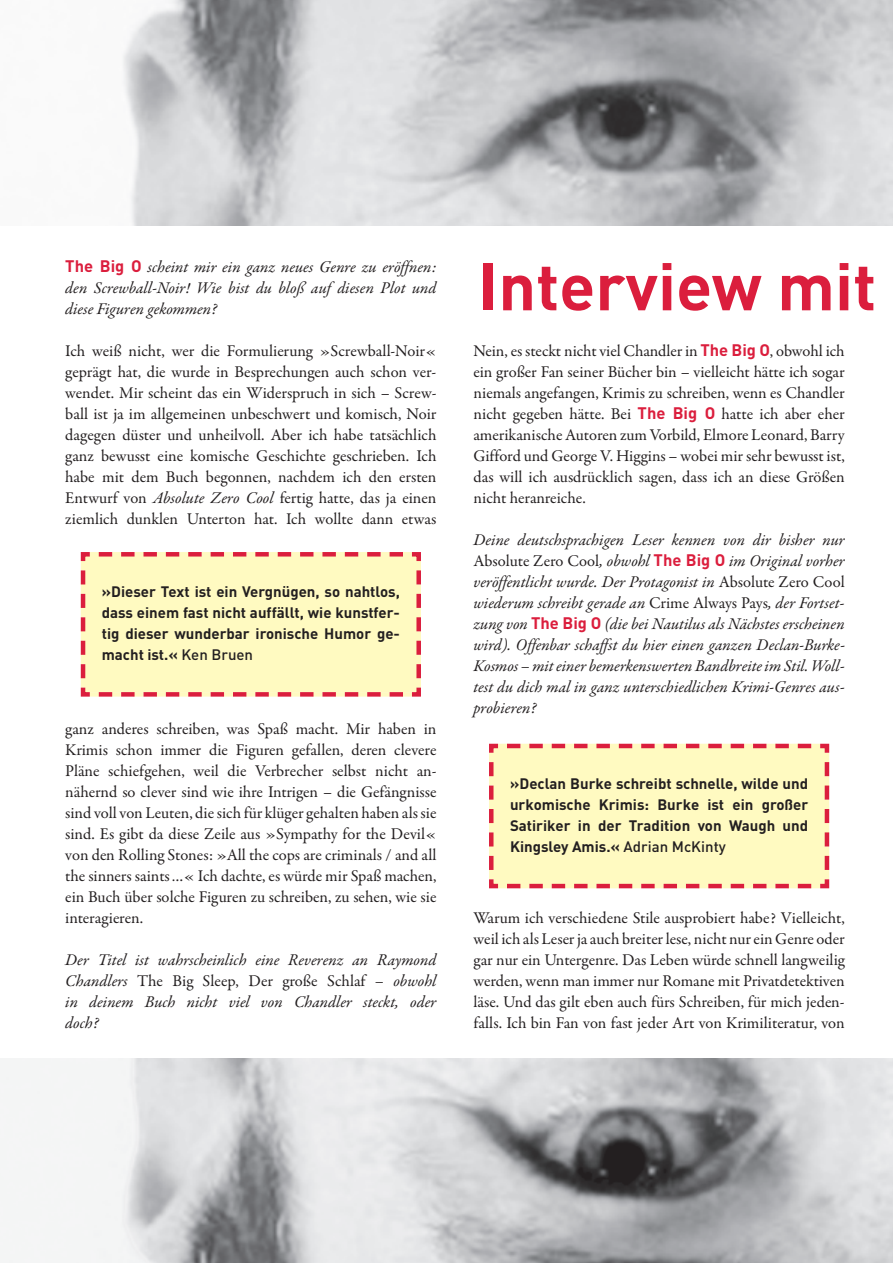
<style>
.page{position:relative;width:893px;height:1263px;background:#fff}
.page>*{position:absolute;margin:0;border:0;box-sizing:border-box;transform-origin:0 0}
.t1{font:700 66px "DIN";color:#db1e3d}
.t2{font:16.5px/21px "Garamond Premr Pro";color:#231f20;text-align:justify}
.t3{font:italic 16.5px/21px "Garamond Premr Pro";color:#231f20;text-align:justify}
.t4{font:700 15px/21px "DIN";color:#231f20;text-align:justify}
.s1{font-family:"DIN";font-weight:700;font-style:normal;color:#db1e3d}
.s2{font-style:italic}
.s3{font-weight:500}
.s4{font-style:normal}
.s5{font-family:"DIN";font-weight:700;color:#db1e3d}
</style>
<div class="page">
<img style="left:123px;top:0;width:770px;height:225px">
<div style="left:80px;top:552px;width:341px;height:145px;background:#fffac1"></div>
<svg style="left:489px;top:743px;width:341px;height:146px;background:#fdeeba"></svg>
<img style="left:0;top:1059px;width:893px;height:204px">
<p class="t3" style="left:65px;top:258px;width:373px"><span class="s1">The Big O</span> scheint mir ein ganz neues Genre zu eröffnen: den Screwball-Noir! Wie bist du bloß auf diesen Plot und diese Figuren gekommen?</p>
<p class="t2" style="left:65px;top:341px;width:373px">Ich weiß nicht, wer die Formulierung »Screwball-Noir« geprägt hat, die wurde in Besprechungen auch schon ver&shy;wendet. Mir scheint das ein Widerspruch in sich – Screw&shy;ball ist ja im allgemeinen unbeschwert und komisch, Noir dagegen düster und unheilvoll. Aber ich habe tatsächlich ganz bewusst eine komische Geschichte geschrieben. Ich habe mit dem Buch begonnen, nachdem ich den ersten Entwurf von <span class="s2">Absolute Zero Cool</span> fertig hatte, das ja einen ziemlich dunklen Unterton hat. Ich wollte dann etwas</p>
<p class="t4" style="left:102px;top:581px;width:300px">»Dieser Text ist ein Vergnügen, so nahtlos, dass einem fast nicht auffällt, wie kunstfer&shy;tig dieser wunderbar ironische Humor ge&shy;macht ist.« <span class="s3">Ken Bruen</span></p>
<p class="t2" style="left:65px;top:719px;width:373px">ganz anderes schreiben, was Spaß macht. Mir haben in Krimis schon immer die Figuren gefallen, deren clevere Pläne schiefgehen, weil die Verbrecher selbst nicht an&shy;nähernd so clever sind wie ihre Intrigen – die Gefängnisse sind voll von Leuten, diesich für klüger gehalten haben alssie sind. Es gibt da diese Zeile aus »Sympathy for the Devil« von den Rolling Stones: »All the cops are criminals / and all the sinners saints…« Ich dachte, es würde mir Spaß machen, ein Buch über solche Figuren zu schreiben, zu sehen, wie sie interagieren.</p>
<p class="t3" style="left:65px;top:951px;width:373px">Der Titel ist wahrscheinlich eine Reverenz an Raymond Chandlers <span class="s4">The Big Sleep, Der große Schlaf</span> – obwohl in deinem Buch nicht viel von Chandler steckt, oder doch?</p>
<h1 class="t1" style="left:478px;top:249px;width:400px">Interview mit</h1>
<p class="t2" style="left:473px;top:341px;width:373px">Nein, es steckt nicht viel Chandler in <span class="s5">The Big O</span>, obwohl ich ein großer Fan seiner Bücher bin – vielleicht hätte ich sogar niemals angefangen, Krimis zu schreiben, wenn es Chandler nicht gegeben hätte. Bei <span class="s5">The Big O</span> hatte ich aber eher amerikanische Autoren zum Vorbild, Elmore Leonard, Barry Gifford und George V. Higgins – wobei mir sehr bewusst ist, das will ich ausdrücklich sagen, dass ich an diese Größen nicht heranreiche.</p>
<p class="t3" style="left:473px;top:530px;width:373px">Deine deutschsprachigen Leser kennen von dir bisher nur <span class="s4">Absolute Zero Cool</span>, obwohl <span class="s1">The Big O</span> im Original vorher veröffentlicht wurde. Der Protagonist in <span class="s4">Absolute Zero Cool </span>wiederum schreibt gerade an <span class="s4">Crime Always Pays</span>, der Fortset&shy;zung von <span class="s1">The Big O</span> (die bei Nautilus als Nächstes erscheinen wird). Offenbar schaffst du hier einen ganzen Declan-Burke-Kosmos – miteiner bemerkenswerten Bandbreiteim Stil.Woll&shy;test du dich mal in ganz unterschiedlichen Krimi-Genres aus&shy;probieren?</p>
<p class="t4" style="left:510px;top:773px;width:300px">»Declan Burke schreibt schnelle, wilde und urkomische Krimis: Burke ist ein großer Satiriker in der Tradition von Waugh und Kingsley Amis.« <span class="s3">Adrian McKinty</span></p>
<p class="t2" style="left:473px;top:908px;width:373px">Warum ich verschiedene Stile ausprobiert habe? Vielleicht, weil ich als Leserjaauch breiterlese, nicht nurein Genre oder gar nur ein Untergenre. Das Leben würde schnell langweilig werden, wenn man immer nur Romane mit Privatdetektiven läse. Und das gilt eben auch fürs Schreiben, für mich jeden&shy;falls. Ich bin Fan von fast jeder Art von Krimiliteratur, von</p>
</div>
